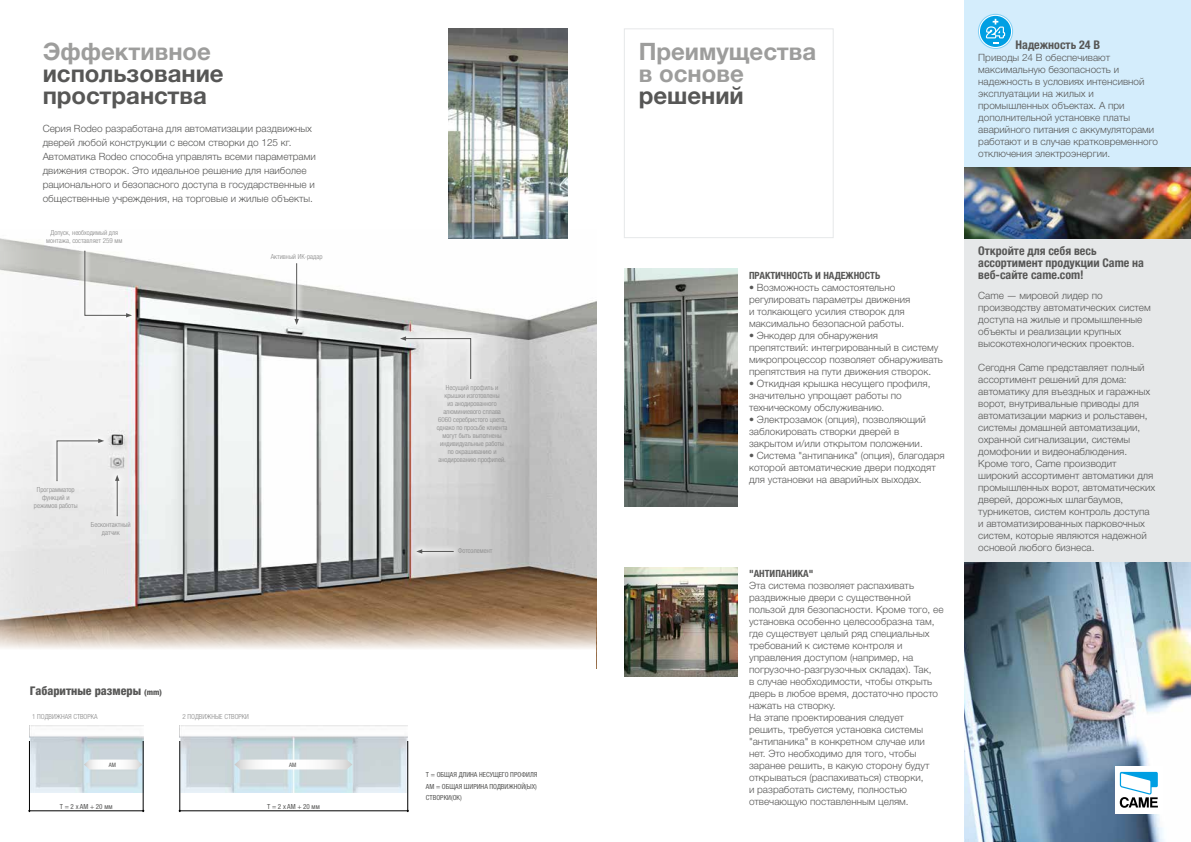
<style>
.page{position:relative;width:1191px;height:842px;background:#fff}
.page>*{position:absolute;margin:0;border:0;box-sizing:border-box;transform-origin:0 0}
.t1{font:700 24px/22px "Helvetica Neue LTW1 G";color:#575756}
.t2{font:700 24px/22px "Helvetica Neue LTW1 G";color:#9d9d9c}
.t3{font:700 condensed 12px/12px "Helvetica Neue LTW1 G";color:#575756}
.t4{font:800 condensed 12px "Helvetica Neue LTW1 G";color:#575756}
.t5{font:300 10px/12px "Helvetica Neue LTW1 G";color:#575756}
.t6{font:700 condensed 10px "Helvetica Neue LTW1 G";color:#575756}
.t7{font:300 condensed 7px/8px "Helvetica Neue LTW1 G";color:#878787;text-align:center}
.t8{font:condensed 7px/11.3px "Helvetica Neue LTW1 G";color:#575756;text-align:justify}
.t9{font:condensed 6px "Helvetica Neue LTW1 G";color:#575756}
.s1{font-size:8px}
</style>
<div class="page">
<img style="left:0;top:230px;width:596px;height:419px">
<svg style="left:0;top:602px;width:595px;height:211px"></svg>
<div style="left:624px;top:28px;width:209px;height:210px;border:1px solid #e6e8e9"></div>
<img style="left:448px;top:28px;width:119px;height:210px">
<img style="left:180px;top:726px;width:227px;height:67px">
<img style="left:30px;top:726px;width:113px;height:67px">
<hr style="left:179px;top:741px;width:1px;height:71px;background:#000">
<hr style="left:29px;top:741px;width:1px;height:71px;background:#000">
<hr style="left:407px;top:741px;width:1px;height:71px;background:#000">
<hr style="left:143px;top:741px;width:1px;height:71px;background:#000">
<hr style="left:180px;top:810px;width:228px;height:1px;background:#000">
<hr style="left:29px;top:810px;width:114px;height:1px;background:#000">
<svg style="left:234px;top:759px;width:118px;height:10px"></svg>
<svg style="left:84px;top:759px;width:58px;height:10px"></svg>
<div style="left:49px;top:431px;width:62px;height:57px;background:#efefef"></div>
<svg style="left:56px;top:439px;width:48px;height:42px"></svg>
<svg style="left:77px;top:243px;width:62px;height:82px"></svg>
<svg style="left:84px;top:251px;width:48px;height:66px"></svg>
<svg style="left:393px;top:329px;width:85px;height:57px;background:#d1d1d1"></svg>
<svg style="left:400px;top:336px;width:71px;height:43px;background:#d4d3d3"></svg>
<div style="left:108px;top:468px;width:19px;height:55px;background:#ececec"></div>
<hr style="left:117px;top:479px;width:1px;height:37px;background:#575756">
<svg style="left:115px;top:475px;width:4px;height:6px"></svg>
<svg style="left:287px;top:256px;width:19px;height:76px"></svg>
<hr style="left:296px;top:264px;width:1px;height:56px;background:#575756">
<svg style="left:294px;top:319px;width:5px;height:6px"></svg>
<svg style="left:409px;top:542px;width:52px;height:19px"></svg>
<hr style="left:420px;top:551px;width:33px;height:1px;background:#575756">
<svg style="left:416px;top:549px;width:6px;height:5px"></svg>
<img style="left:624px;top:269px;width:113px;height:238px">
<img style="left:624px;top:567px;width:113px;height:109px">
<div style="left:964px;top:238px;width:227px;height:600px;background:#e6e8e9"></div>
<img style="left:964px;top:563px;width:227px;height:279px">
<div style="left:964px;top:0;width:227px;height:167px;background:#d4edfc"></div>
<svg style="left:978px;top:14px;width:34px;height:34px"></svg>
<div style="left:978px;top:14px;width:34px;height:35px;border:1px solid #83d0f5;border-radius:50%"></div>
<div style="left:980px;top:16px;width:31px;height:31px;background:#009fe3;border-radius:50%"></div>
<svg style="left:983px;top:19px;width:23px;height:25px"></svg>
<img style="left:964px;top:167px;width:227px;height:71px">
<div style="left:1115px;top:766px;width:47px;height:48px;background:#fff"></div>
<svg style="left:1119px;top:772px;width:38px;height:36px"></svg>
<h1 class="t2" style="left:43px;top:40px;width:170px">Эффективное</h1>
<h1 class="t1" style="left:43px;top:62px;width:182px">использование пространства</h1>
<p class="t5" style="left:43px;top:121px;width:275px;line-height:14px">Серия Rodeo разработана для автоматизации раздвижных дверей любой конструкции с весом створки до 125 кг.<br>Автоматика Rodeo способна управлять всеми параметрами движения створок. Это идеальное решение для наиболее рационального и безопасного доступа в государственные и общественные учреждения, на торговые и жилые объекты.</p>
<p class="t7" style="left:46px;top:228px;width:78px">Допуск, необходимый для монтажа, составляет 259 мм</p>
<p class="t7" style="left:271px;top:253px;width:53px">Активный ИК-радар</p>
<p class="t7" style="left:34px;top:485px;width:45px">Программатор функций и режимов работы</p>
<p class="t7" style="left:91px;top:520px;width:41px">Бесконтактный датчик</p>
<p class="t4" style="left:30px;top:684px;width:134px">Габаритные размеры <span class="s1">(mm)</span></p>
<p class="t7" style="left:32px;top:713px;width:67px">1 ПОДВИЖНАЯ СТВОРКА</p>
<p class="t7" style="left:183px;top:713px;width:68px">2 ПОДВИЖНЫЕ СТВОРКИ</p>
<p class="t9" style="left:109px;top:761px;width:9px">AM</p>
<p class="t9" style="left:289px;top:761px;width:9px">AM</p>
<p class="t8" style="left:60px;top:800px;width:54px">T = 2 x AM + 20 мм</p>
<p class="t8" style="left:267px;top:800px;width:54px">T = 2 x AM + 20 мм</p>
<p class="t7" style="left:437px;top:383px;width:72px">Несущий профиль и крышки изготовлены<br>из анодированного алюминиевого сплава<br>6060 серебристого цвета, однако по просьбе клиента могут быть выполнены индивидуальные работы по окрашиванию и анодированию профилей.</p>
<p class="t7" style="left:458px;top:547px;width:36px">Фотоэлемент</p>
<p class="t8" style="left:426px;top:769px;width:113px">T = ОБЩАЯ ДЛИНА НЕСУЩЕГО ПРОФИЛЯ AM = ОБЩАЯ ШИРИНА ПОДВИЖНОЙ(ЫХ)<br>СТВОРКИ(ОК)</p>
<h1 class="t2" style="left:638px;top:41px;width:179px">Преимущества в основе</h1>
<h1 class="t1" style="left:638px;top:85px;width:107px">решений</h1>
<p class="t3" style="left:1015px;top:38px;width:86px">Надежность 24 В</p>
<p class="t5" style="left:978px;top:51px;width:181px">Приводы 24 В обеспечивают максимальную безопасность и надежность в условиях интенсивной эксплуатации на жилых и промышленных объектах. А при дополнительной установке платы аварийного питания с аккумуляторами работают и в случае кратковременного отключения электроэнергии.</p>
<p class="t6" style="left:749px;top:269px;width:133px">ПРАКТИЧНОСТЬ И НАДЕЖНОСТЬ</p>
<p class="t5" style="left:749px;top:281px;width:163px">• Возможность самостоятельно регулировать параметры движения и толкающего усилия створок для максимально безопасной работы.</p>
<p class="t5" style="left:749px;top:329px;width:195px">• Энкодер для обнаружения<br>препятствий: интегрированный в систему микропроцессор позволяет обнаруживать препятствия на пути движения створок.</p>
<p class="t5" style="left:749px;top:377px;width:183px">• Откидная крышка несущего профиля, значительно упрощает работы по техническому обслуживанию.</p>
<p class="t5" style="left:749px;top:413px;width:178px">• Электрозамок (опция), позволяющий заблокировать створки дверей в закрытом и/или открытом положении.</p>
<p class="t5" style="left:749px;top:449px;width:197px">• Система "антипаника" (опция), благодаря которой автоматические двери подходят для установки на аварийных выходах.</p>
<p class="t6" style="left:749px;top:567px;width:66px">"АНТИПАНИКА"</p>
<p class="t5" style="left:749px;top:579px;width:196px">Эта система позволяет распахивать раздвижные двери с существенной пользой для безопасности. Кроме того, ее установка особенно целесообразна там, где существует целый ряд специальных требований к системе контроля и управления доступом (например, на погрузочно-разгрузочных складах). Так,<br>в случае необходимости, чтобы открыть дверь в любое время, достаточно просто нажать на створку.<br>На этапе проектирования следует<br>решить, требуется установка системы "антипаника" в конкретном случае или нет. Это необходимо для того, чтобы заранее решить, в какую сторону будут открываться (распахиваться) створки,<br>и разработать систему, полностью отвечающую поставленным целям.</p>
<p class="t3" style="left:978px;top:245px;width:167px">Откройте для себя весь ассортимент продукции Came на веб-сайте came.com!</p>
<p class="t5" style="left:978px;top:290px;width:174px">Came ― мировой лидер по производству автоматических систем доступа на жилые и промышленные объекты и реализации крупных высокотехнологических проектов.</p>
<p class="t5" style="left:978px;top:362px;width:178px">Сегодня Came представляет полный ассортимент решений для дома: автоматику для въездных и гаражных ворот, внутривальные приводы для автоматизации маркиз и рольставен, системы домашней автоматизации, охранной сигнализации, системы домофонии и видеонаблюдения.<br>Кроме того, Came производит широкий ассортимент автоматики для промышленных ворот, автоматических дверей, дорожных шлагбаумов, турникетов, систем контроль доступа и автоматизированных парковочных систем, которые являются надежной основой любого бизнеса.</p>
</div>
